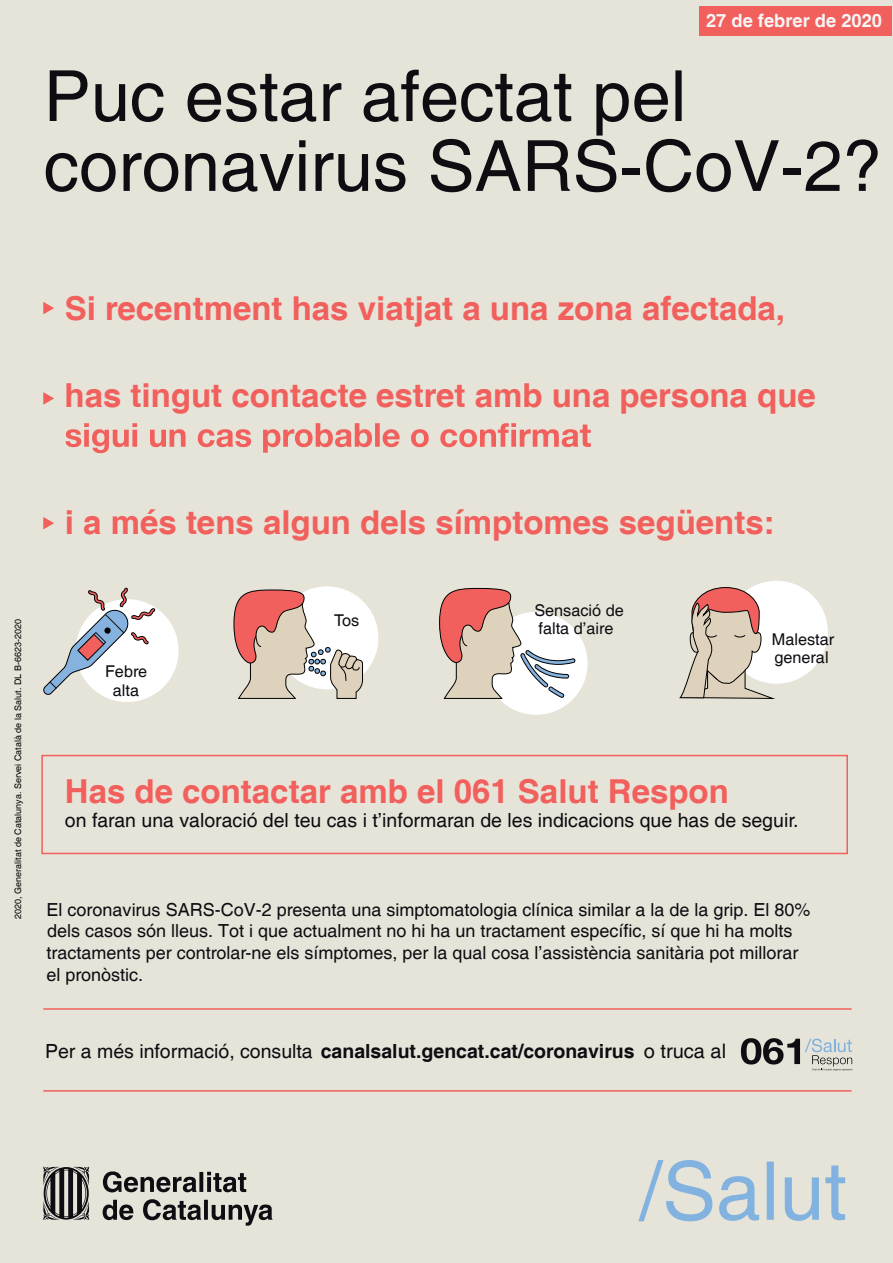
<style>
.page{position:relative;width:893px;height:1263px;background:#e6e4d9}
.page>*{position:absolute;margin:0;border:0;box-sizing:border-box;transform-origin:0 0}
.t1{font:81px "Helvetica";color:#82b2df}
.t2{font:70.5px/69.9px "Helvetica";color:#0f0c12}
.t3{font:700 33px "Helvetica";color:#f1605c}
.t4{font:19.5px "Helvetica";color:#0f0c12}
.t5{font:700 19.5px "Helvetica";color:#0f0c12}
.t6{font:700 18.3px "Helvetica";color:#f7f5f5}
.t7{font:18px/21.6px "Helvetica";color:#0f0c12}
.t8{font:16.2px/19.5px "Helvetica";color:#0f0c12;text-align:center}
.t9{font:9px "Helvetica";color:#000}
.s1{font-weight:400}
.s2{font-weight:400;font-size:20.1px}
</style>
<div class="page">
<svg style="left:103px;top:1171px;width:170px;height:55px"></svg>
<svg style="left:43px;top:1166px;width:46px;height:54px"></svg>
<svg style="left:65px;top:423px;width:526px;height:30px"></svg>
<div style="left:76px;top:599px;width:103px;height:103px;background:#fff;border-radius:50%"></div>
<div style="left:275px;top:586px;width:103px;height:103px;background:#fff;border-radius:50%"></div>
<div style="left:485px;top:612px;width:102px;height:103px;background:#fff;border-radius:50%"></div>
<div style="left:725px;top:581px;width:103px;height:103px;background:#fff;border-radius:50%"></div>
<svg style="left:43px;top:588px;width:112px;height:107px"></svg>
<svg style="left:234px;top:590px;width:129px;height:109px"></svg>
<svg style="left:439px;top:588px;width:136px;height:111px"></svg>
<svg style="left:680px;top:587px;width:94px;height:112px"></svg>
<hr style="left:43px;top:1090px;width:809px;height:2px;background:#f1605c">
<hr style="left:43px;top:1008px;width:809px;height:2px;background:#f1605c">
<svg style="left:741px;top:1038px;width:111px;height:33px"></svg>
<svg style="left:43px;top:302px;width:11px;height:12px"></svg>
<svg style="left:43px;top:392px;width:11px;height:13px"></svg>
<svg style="left:43px;top:517px;width:11px;height:12px"></svg>
<div style="left:41px;top:755px;width:807px;height:99px;border:2px solid #f1605c"></div>
<div style="left:700px;top:6px;width:192px;height:29px;background:#f1605c"></div>
<p class="t6" style="left:706px;top:9px;width:177px">27 de febrer de 2020</p>
<h2 class="t2" style="left:44px;top:64px;width:840px">Puc estar afectat pel coronavirus SARS-CoV-2?</h2>
<h3 class="t3" style="left:65px;top:288px;width:722px">Si recentment has viatjat a una zona afectada,</h3>
<h3 class="t3" style="left:65px;top:375px;width:753px">has tingut contacte estret amb una persona que</h3>
<h3 class="t3" style="left:65px;top:502px;width:711px">i a més tens algun dels símptomes següents:</h3>
<p class="t9" style="left:13px;top:919px;width:301px;rotate:-90deg">2020, Generalitat de Catalunya. Servei Català de la Salut. DL B-6623-2020</p>
<p class="t8" style="left:105px;top:662px;width:44px">Febre alta</p>
<p class="t8" style="left:334px;top:611px;width:27px">Tos</p>
<p class="t8" style="left:534px;top:601px;width:91px">Sensació de</p>
<p class="t8" style="left:538px;top:619px;width:77px">falta d’aire</p>
<p class="t8" style="left:772px;top:631px;width:64px;line-height:17.5px;text-align:left">Malestar general</p>
<h3 class="t3" style="left:65px;top:771px;width:665px">Has de contactar amb el 061 Salut Respon</h3>
<p class="t4" style="left:65px;top:808px;width:735px">on faran una valoració del teu cas i t’informaran de les indicacions que has de seguir.</p>
<p class="t7" style="left:47px;top:900px;width:765px">El coronavirus SARS-CoV-2 presenta una simptomatologia clínica similar a la de la grip. El 80%</p>
<p class="t7" style="left:47px;top:943px;width:753px">tractaments per controlar-ne els símptomes, per la qual cosa l’assistència sanitària pot millorar el pronòstic.</p>
<p class="t7" style="left:47px;top:921px;width:747px">dels casos són lleus. Tot i que actualment no hi ha un tractament específic, sí que hi ha molts</p>
<p class="t5" style="left:45px;top:1039px;width:683px"><span class="s1">Per a més informació, consulta</span> canalsalut.gencat.cat/coronavirus <span class="s2">o truca al</span></p>
<h1 class="t1" style="left:640px;top:1144px;width:209px">/Salut</h1>
</div>
